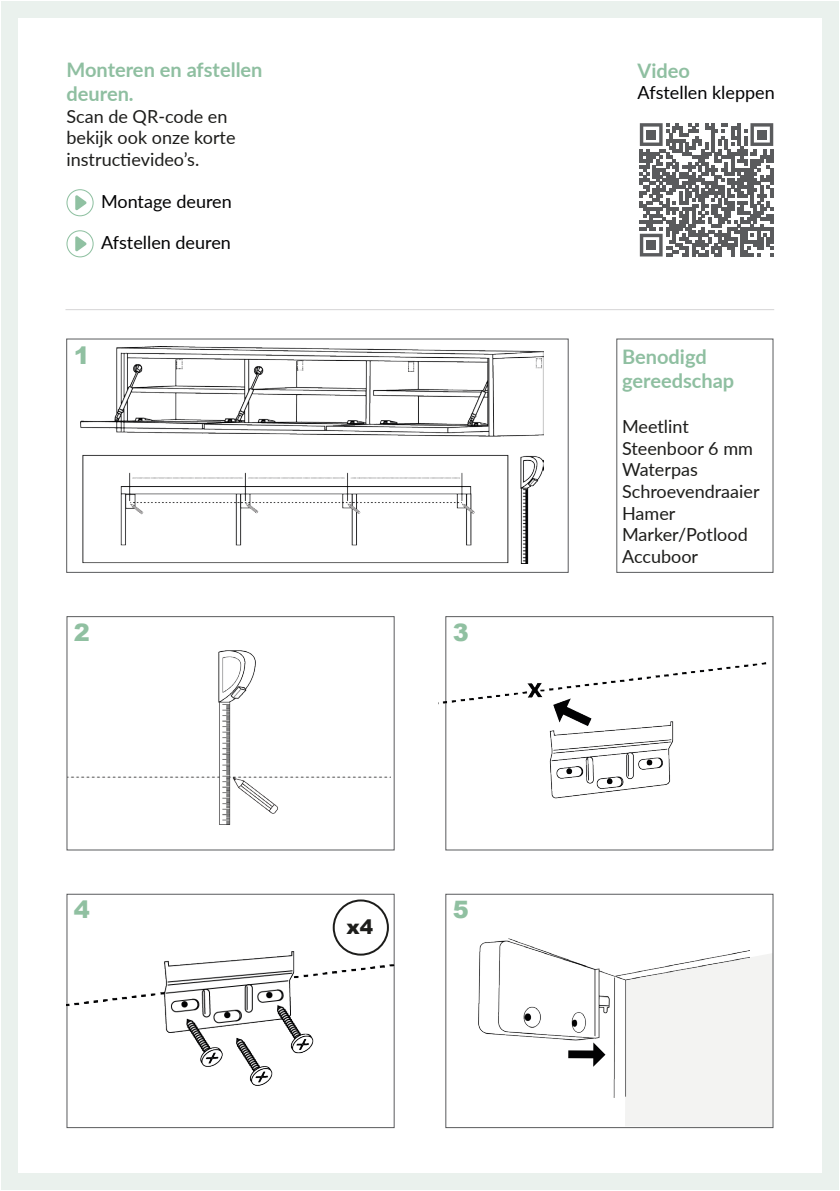
<style>
.page{position:relative;width:840px;height:1191px;background:#fff}
.page>*{position:absolute;margin:0;border:0;box-sizing:border-box;transform-origin:0 0}
.t1{font:900 24px "Arial";color:#90c0a1}
.t2{font:700 20px/24px "Lato";color:#8fbfa1}
.t3{font:900 20px "Arial";color:#1d1d1b}
.t4{font:18px/21.6px "Lato";color:#1d1d1b}
.t5{font:18px "Lato";color:#020203}
</style>
<div class="page">
<div style="left:1px;top:1px;width:837px;height:1189px;background:#eaf1ed"></div>
<div style="left:18px;top:18px;width:803px;height:1155px;background:#fff"></div>
<div style="left:625px;top:954px;width:146px;height:172px;background:#f3f3f2"></div>
<div style="left:66px;top:893px;width:328px;height:235px;border:1px solid #5a5b5d"></div>
<div style="left:616px;top:338px;width:157px;height:235px;border:1px solid #5a5b5d"></div>
<div style="left:66px;top:338px;width:502px;height:235px;border:1px solid #5a5b5d"></div>
<div style="left:445px;top:893px;width:328px;height:235px;border:1px solid #5a5b5d"></div>
<img style="left:68px;top:650px;width:322px;height:174px">
<img style="left:438px;top:620px;width:328px;height:231px">
<img style="left:80px;top:346px;width:463px;height:217px">
<img style="left:66px;top:936px;width:329px;height:149px">
<div style="left:332px;top:899px;width:56px;height:56px;border:2px solid #1d1d1b;border-radius:50%"></div>
<img style="left:478px;top:938px;width:271px;height:159px">
<svg style="left:639px;top:123px;width:133px;height:133px"></svg>
<div style="left:646px;top:130px;width:9px;height:9px;background:#5a5b5d"></div>
<div style="left:756px;top:130px;width:10px;height:9px;background:#5a5b5d"></div>
<div style="left:646px;top:240px;width:9px;height:10px;background:#5a5b5d"></div>
<svg style="left:66px;top:189px;width:28px;height:27px"></svg>
<svg style="left:66px;top:230px;width:28px;height:27px"></svg>
<hr style="left:65px;top:309px;width:708px;height:1px;background:#d5d4d5">
<p class="t2" style="left:66px;top:57px;width:197px">Monteren en afstellen deuren.</p>
<p class="t4" style="left:66px;top:105px;width:170px">Scan de QR-code en bekijk ook onze korte instructievideo’s.</p>
<p class="t2" style="left:637px;top:57px;width:54px">Video</p>
<p class="t5" style="left:637px;top:80px;width:139px">Afstellen kleppen</p>
<p class="t5" style="left:101px;top:189px;width:132px">Montage deuren</p>
<p class="t5" style="left:101px;top:230px;width:131px">Afstellen deuren</p>
<p class="t1" style="left:74px;top:338px;width:18px">1</p>
<p class="t2" style="left:621px;top:343px;width:86px">Benodigd</p>
<p class="t2" style="left:621px;top:367px;width:114px">gereedschap</p>
<p class="t4" style="left:621px;top:415px;width:68px">Meetlint</p>
<p class="t4" style="left:621px;top:436px;width:132px">Steenboor 6 mm</p>
<p class="t4" style="left:621px;top:458px;width:77px">Waterpas</p>
<p class="t4" style="left:621px;top:480px;width:139px">Schroevendraaier</p>
<p class="t4" style="left:621px;top:501px;width:55px">Hamer</p>
<p class="t4" style="left:621px;top:523px;width:127px">Marker/Potlood</p>
<p class="t4" style="left:621px;top:544px;width:78px">Accuboor</p>
<p class="t1" style="left:74px;top:615px;width:18px">2</p>
<p class="t1" style="left:452px;top:615px;width:18px">3</p>
<p class="t1" style="left:74px;top:892px;width:18px">4</p>
<p class="t3" style="left:346px;top:912px;width:28px">x4</p>
<p class="t1" style="left:452px;top:892px;width:18px">5</p>
</div>
